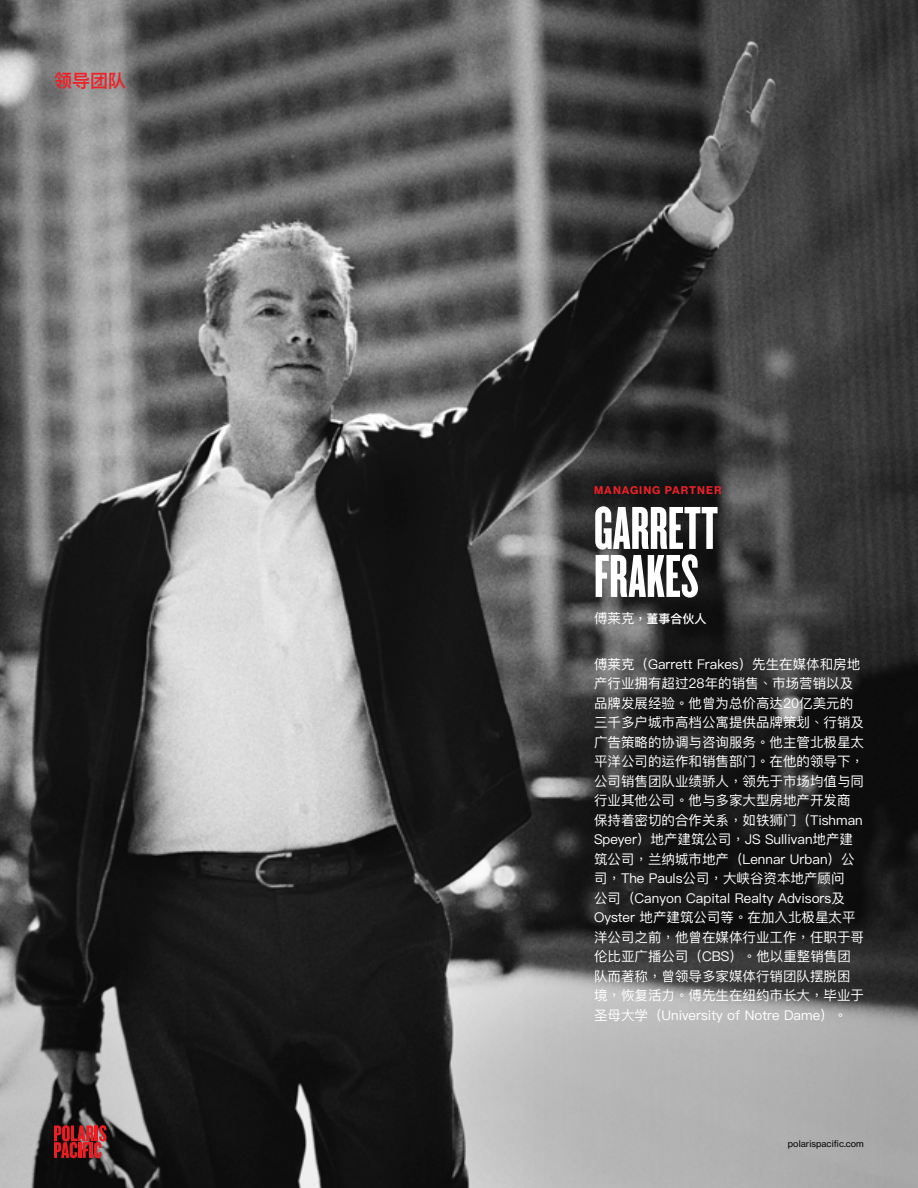
<style>
.page{position:relative;width:918px;height:1188px;background:#fff}
.page>*{position:absolute;margin:0;border:0;box-sizing:border-box;transform-origin:0 0}
.t1{font:63px/48px "Knockout HTF67 Full Bantamwt";color:#fff}
.t2{font:600 18px "Ping Fang HK";color:#ed2127}
.t3{font:13.5px/19.5px "Ping Fang HK";color:#fff}
.t4{font:600 12px "Ping Fang HK";color:#fff}
.t5{font:10.5px "N Haas Grotesk TX Std 75 Bd";letter-spacing:.09em;color:#ed2127}
.t6{font:9px "N Haas Grotesk TX Std 55 Rg";letter-spacing:.005em;color:#000}
.s1{font-weight:400;font-size:13.5px}
</style>
<div class="page">
<img style="left:0;top:0;width:516px;height:1188px">
<svg style="left:516px;top:0;width:402px;height:1188px;background:#4a4a4a"></svg>
<svg style="left:54px;top:1125px;width:53px;height:33px;background:#a6282c"></svg>
<h2 class="t2" style="left:54px;top:69px;width:73px">领导团队</h2>
<p class="t5" style="left:594px;top:484px;width:129px">MANAGING PARTNER</p>
<h1 class="t1" style="left:594px;top:504px;width:125px">GARRETT<br>FRAKES</h1>
<p class="t4" style="left:594px;top:612px;width:114px"><span class="s1">傅莱克</span>，董事合伙人</p>
<p class="t3" style="left:594px;top:655px;width:271px">傅莱克（Garrett Frakes）先生在媒体和房地产行业拥有超过28年的销售、市场营销以及品牌发展经验。他曾为总价高达20亿美元的三千多户城市高档公寓提供品牌策划、行销及广告策略的协调与咨询服务。他主管北极星太平洋公司的运作和销售部门。在他的领导下，公司销售团队业绩骄人，领先于市场均值与同行业其他公司。他与多家大型房地产开发商保持着密切的合作关系，如铁狮门（Tishman<br>Speyer）地产建筑公司，JS Sullivan地产建筑公司，兰纳城市地产（Lennar Urban）公司，The Pauls公司，大峡谷资本地产顾问<br>公司（Canyon Capital Realty Advisors及<br>Oyster 地产建筑公司等。在加入北极星太平洋公司之前，他曾在媒体行业工作，任职于哥伦比亚广播公司（CBS）。他以重整销售团队而著称，曾领导多家媒体行销团队摆脱困境，恢复活力。傅先生在纽约市长大，毕业于圣母大学（University of Notre Dame）。</p>
<p class="t6" style="left:788px;top:1138px;width:78px">polarispacific.com</p>
</div>
